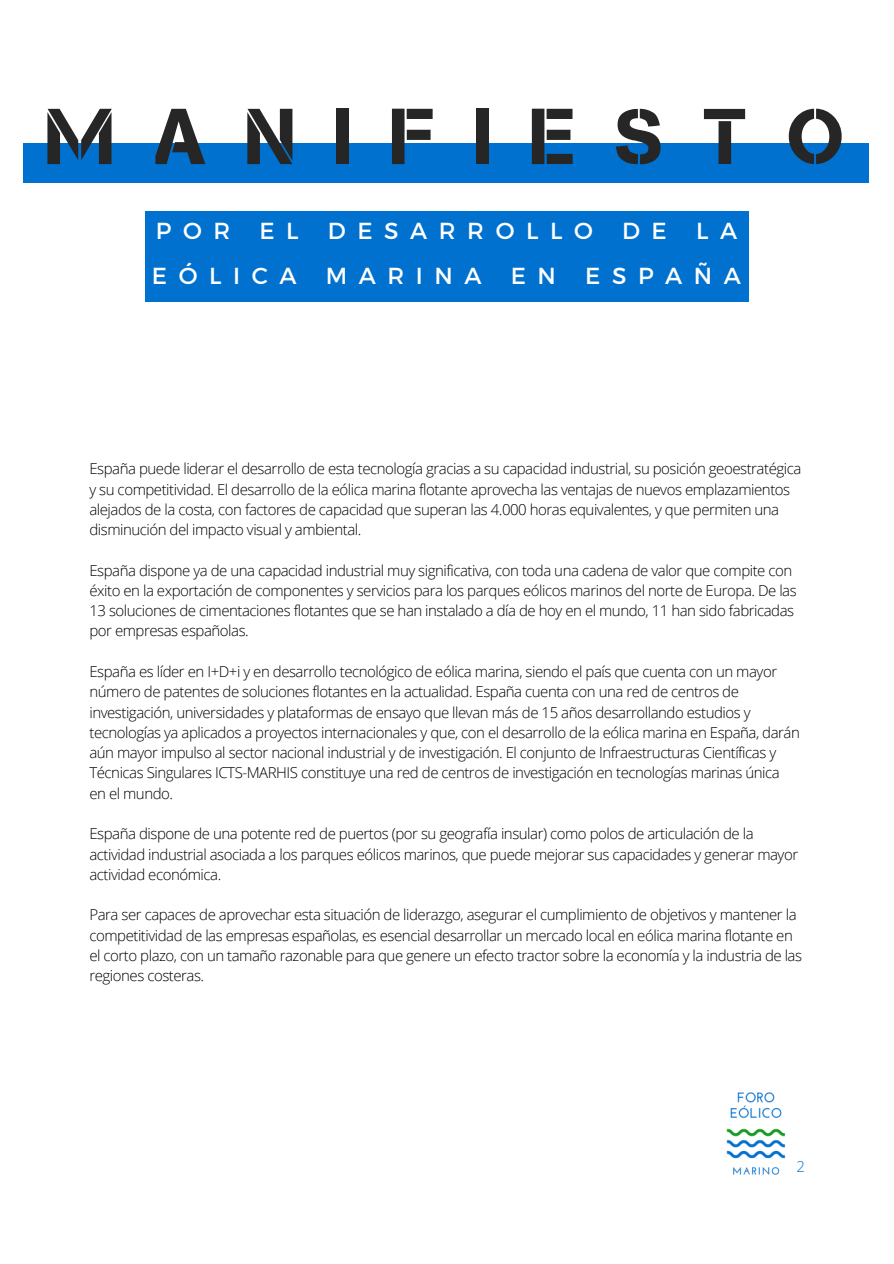
<style>
.page{position:relative;width:894px;height:1264px;background:#fff}
.page>*{position:absolute;margin:0;border:0;box-sizing:border-box;transform-origin:0 0}
.t1{font:78.9px "Capture Smallz Clean";letter-spacing:.5em;color:#262626}
.t2{font:23.25px "Montserrat";letter-spacing:.5em;color:#fff}
.t3{font:300 15px/20.2px "Open Sans";letter-spacing:-.03em;color:#000}
.t4{font:300 15px "Open Sans";color:#0071ce}
</style>
<div class="page">
<div style="left:24px;top:143px;width:844px;height:39px;background:#0071ce"></div>
<div style="left:145px;top:211px;width:603px;height:90px;background:#0071ce"></div>
<img style="left:726px;top:1092px;width:60px;height:82px">
<p class="t1" style="left:47px;top:93px;width:799px">MANIFIESTO</p>
<p class="t2" style="left:156px;top:215px;width:76px">POR</p>
<p class="t2" style="left:259px;top:215px;width:41px">E L</p>
<p class="t2" style="left:328px;top:215px;width:266px">DESARROLLO</p>
<p class="t2" style="left:622px;top:215px;width:46px">D E</p>
<p class="t2" style="left:695px;top:215px;width:43px">L A</p>
<p class="t2" style="left:152px;top:260px;width:146px">EÓLICA</p>
<p class="t2" style="left:325px;top:260px;width:157px">MARINA</p>
<p class="t2" style="left:510px;top:260px;width:47px">E N</p>
<p class="t2" style="left:585px;top:260px;width:157px">ESPAÑA</p>
<p class="t3" style="left:89px;top:458px;width:713px">España puede liderar el desarrollo de esta tecnología gracias a su capacidad industrial, su posición geoestratégica y su competitividad. El desarrollo de la eólica marina flotante aprovecha las ventajas de nuevos emplazamientos alejados de la costa, con factores de capacidad que superan las 4.000 horas equivalentes, y que permiten una disminución del impacto visual y ambiental.</p>
<p class="t3" style="left:89px;top:559px;width:708px">España dispone ya de una capacidad industrial muy significativa, con toda una cadena de valor que compite con éxito en la exportación de componentes y servicios para los parques eólicos marinos del norte de Europa. De las 13 soluciones de cimentaciones flotantes que se han instalado a día de hoy en el mundo, 11 han sido fabricadas por empresas españolas.</p>
<p class="t3" style="left:89px;top:661px;width:711px">España es líder en I+D+i y en desarrollo tecnológico de eólica marina, siendo el país que cuenta con un mayor número de patentes de soluciones flotantes en la actualidad. España cuenta con una red de centros de investigación, universidades y plataformas de ensayo que llevan más de 15 años desarrollando estudios y tecnologías ya aplicados a proyectos internacionales y que, con el desarrollo de la eólica marina en España, darán aún mayor impulso al sector nacional industrial y de investigación. El conjunto de Infraestructuras Científicas y Técnicas Singulares ICTS-MARHIS constituye una red de centros de investigación en tecnologías marinas única</p>
<p class="t3" style="left:89px;top:782px;width:85px">en el mundo.</p>
<p class="t3" style="left:89px;top:823px;width:710px">España dispone de una potente red de puertos (por su geografía insular) como polos de articulación de la actividad industrial asociada a los parques eólicos marinos, que puede mejorar sus capacidades y generar mayor actividad económica.</p>
<p class="t3" style="left:89px;top:904px;width:714px">Para ser capaces de aprovechar esta situación de liderazgo, asegurar el cumplimiento de objetivos y mantener la competitividad de las empresas españolas, es esencial desarrollar un mercado local en eólica marina flotante en el corto plazo, con un tamaño razonable para que genere un efecto tractor sobre la economía y la industria de las regiones costeras.</p>
<p class="t4" style="left:796px;top:1155px;width:10px">2</p>
</div>
